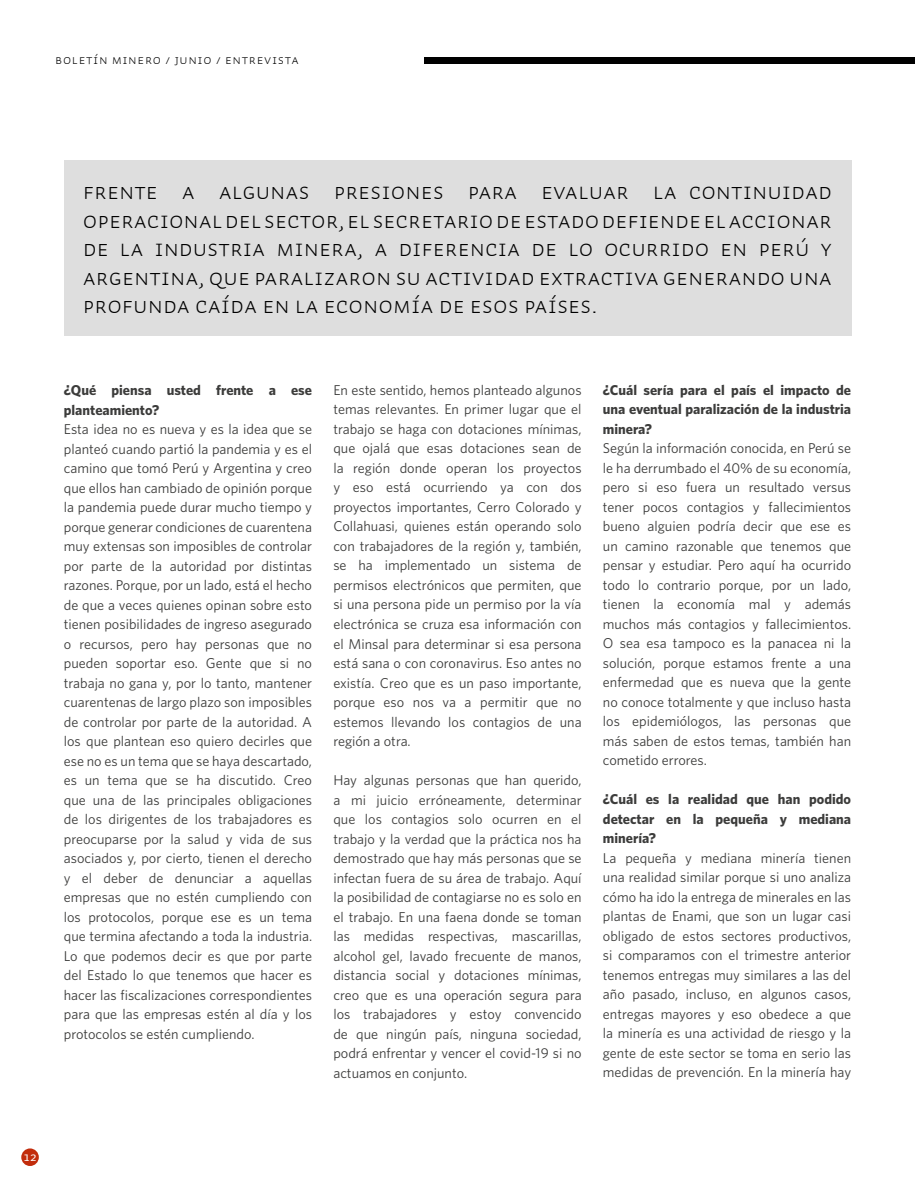
<style>
.page{position:relative;width:915px;height:1191px;background:#fff}
.page>*{position:absolute;margin:0;border:0;box-sizing:border-box;transform-origin:0 0}
.t1{font:24px/28.5px "Auto 2 Light Sm Cp";color:#000;text-align:justify}
.t2{font:14.25px/19.5px "Whitney";color:#3c3c3b;text-align:justify}
.t3{font:700 14.25px/19.5px "Whitney";color:#3c3c3b;text-align:justify}
.t4{font:13.5px "Auto 2 Light Sm Cp";letter-spacing:.05em;color:#000}
.t5{font:12.75px "Auto 2 Regular Sm Cp";color:#fff}
</style>
<div class="page">
<div style="left:424px;top:57px;width:490px;height:7px;background:#000"></div>
<div style="left:21px;top:1148px;width:18px;height:18px;background:#c22c0c;border-radius:50%"></div>
<div style="left:64px;top:161px;width:786px;height:175px;background:#dedede"></div>
<p class="t4" style="left:55px;top:51px;width:245px">BOLETÍN MINERO / JUNIO / ENTREVISTA</p>
<p class="t1" style="left:83px;top:178px;width:750px">FRENTE A ALGUNAS PRESIONES PARA EVALUAR LA CONTINUIDAD OPERACIONAL DEL SECTOR, EL SECRETARIO de Estado defiende el accionar de la industria minera, a diferencia de lo ocurrido en Perú y Argentina, que paralizaron su actividad extractiva generando una profunda caída en la economía de esos países.</p>
<p class="t3" style="left:64px;top:380px;width:250px">¿Qué piensa usted frente a ese planteamiento?</p>
<p class="t2" style="left:64px;top:419px;width:250px">Esta idea no es nueva y es la idea que se planteó cuando partió la pandemia y es el camino que tomó Perú y Argentina y creo que ellos han cambiado de opinión porque la pandemia puede durar mucho tiempo y porque generar condiciones de cuarentena muy extensas son imposibles de controlar por parte de la autoridad por distintas razones. Porque, por un lado, está el hecho de que a veces quienes opinan sobre esto tienen posibilidades de ingreso asegurado o recursos, pero hay personas que no pueden soportar eso. Gente que si no trabaja no gana y, por lo tanto, mantener cuarentenas de largo plazo son imposibles de controlar por parte de la autoridad. A los que plantean eso quiero decirles que ese no es un tema que se haya descartado, es un tema que se ha discutido. Creo que una de las principales obligaciones de los dirigentes de los trabajadores es preocuparse por la salud y vida de sus asociados y, por cierto, tienen el derecho y el deber de denunciar a aquellas empresas que no estén cumpliendo con los protocolos, porque ese es un tema que termina afectando a toda la industria.<br>Lo que podemos decir es que por parte del Estado lo que tenemos que hacer es hacer las fiscalizaciones correspondientes para que las empresas estén al día y los protocolos se estén cumpliendo.</p>
<p class="t2" style="left:333px;top:380px;width:250px">En este sentido, hemos planteado algunos temas relevantes. En primer lugar que el trabajo se haga con dotaciones mínimas, que ojalá que esas dotaciones sean de la región donde operan los proyectos y eso está ocurriendo ya con dos proyectos importantes, Cerro Colorado y Collahuasi, quienes están operando solo con trabajadores de la región y, también, se ha implementado un sistema de permisos electrónicos que permiten, que si una persona pide un permiso por la vía electrónica se cruza esa información con el Minsal para determinar si esa persona está sana o con coronavirus. Eso antes no existía. Creo que es un paso importante, porque eso nos va a permitir que no estemos llevando los contagios de una región a otra.</p>
<p class="t2" style="left:333px;top:770px;width:250px">Hay algunas personas que han querido, a mi juicio erróneamente, determinar que los contagios solo ocurren en el trabajo y la verdad que la práctica nos ha demostrado que hay más personas que se infectan fuera de su área de trabajo. Aquí la posibilidad de contagiarse no es solo en el trabajo. En una faena donde se toman las medidas respectivas, mascarillas, alcohol gel, lavado frecuente de manos, distancia social y dotaciones mínimas, creo que es una operación segura para los trabajadores y estoy convencido de que ningún país, ninguna sociedad, podrá enfrentar y vencer el covid-19 si no actuamos en conjunto.</p>
<p class="t3" style="left:602px;top:380px;width:250px">¿Cuál sería para el país el impacto de una eventual paralización de la industria minera?</p>
<p class="t2" style="left:602px;top:438px;width:250px">Según la información conocida, en Perú se le ha derrumbado el 40% de su economía, pero si eso fuera un resultado versus tener pocos contagios y fallecimientos bueno alguien podría decir que ese es un camino razonable que tenemos que pensar y estudiar. Pero aquí ha ocurrido todo lo contrario porque, por un lado, tienen la economía mal y además muchos más contagios y fallecimientos.<br>O sea esa tampoco es la panacea ni la solución, porque estamos frente a una enfermedad que es nueva que la gente no conoce totalmente y que incluso hasta los epidemiólogos, las personas que más saben de estos temas, también han cometido errores.</p>
<p class="t3" style="left:602px;top:789px;width:250px">¿Cuál es la realidad que han podido detectar en la pequeña y mediana minería?</p>
<p class="t2" style="left:602px;top:848px;width:250px">La pequeña y mediana minería tienen una realidad similar porque si uno analiza cómo ha ido la entrega de minerales en las plantas de Enami, que son un lugar casi obligado de estos sectores productivos, si comparamos con el trimestre anterior tenemos entregas muy similares a las del año pasado, incluso, en algunos casos, entregas mayores y eso obedece a que la minería es una actividad de riesgo y la gente de este sector se toma en serio las medidas de prevención. En la minería hay</p>
<p class="t5" style="left:23px;top:1149px;width:15px">12</p>
</div>
